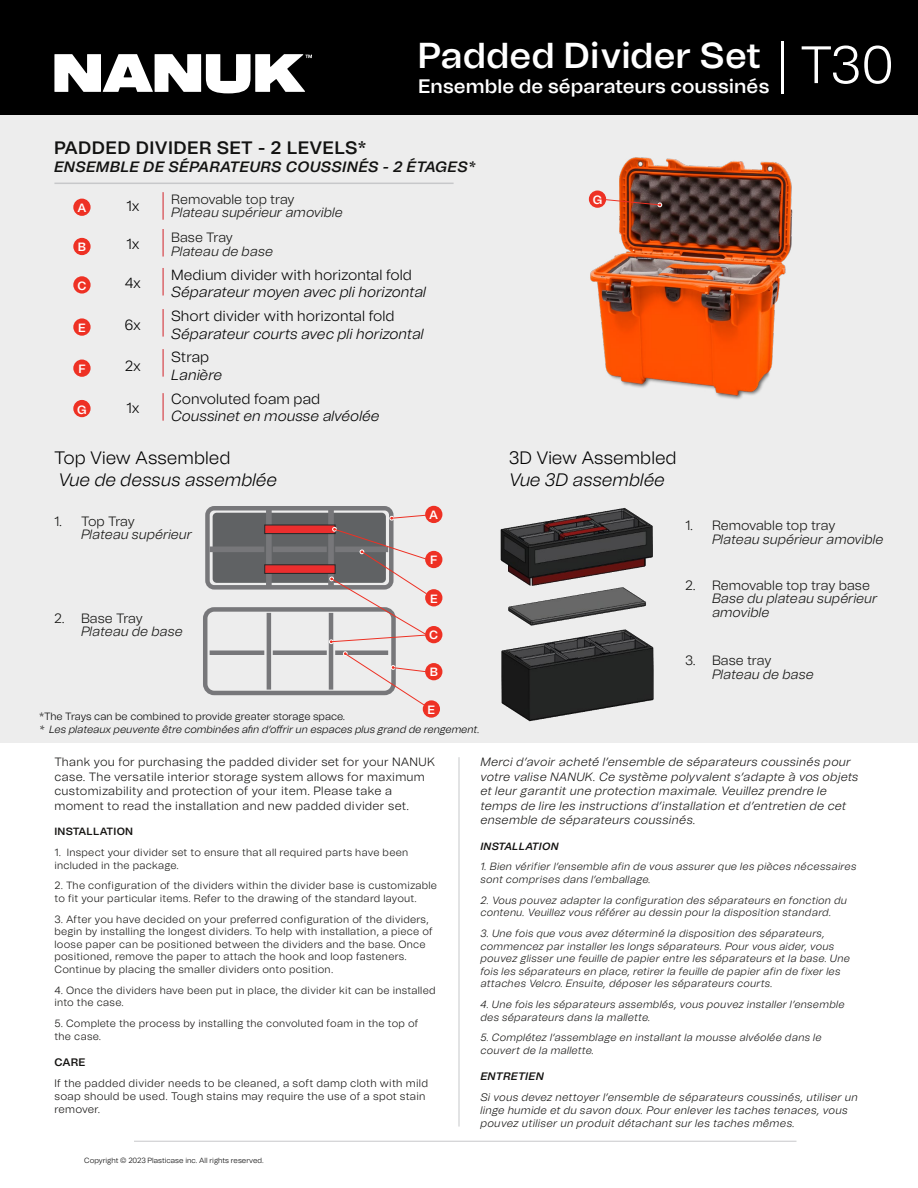
<style>
.page{position:relative;width:918px;height:1188px;background:#fff}
.page>*{position:absolute;margin:0;border:0;box-sizing:border-box;transform-origin:0 0}
.t1{font:300 52.5px "Tomato Grotesk";color:#fff}
.t2{font:600 36px "Tomato Grotesk";color:#fff}
.t3{font:600 19.5px "Tomato Grotesk";color:#fff}
.t4{font:italic 300 18px "Tomato Grotesk";color:#000}
.t5{font:300 18px "Tomato Grotesk";color:#000}
.t6{font:600 18px "Tomato Grotesk";letter-spacing:.025em;color:#131312}
.t7{font:italic 600 15px "Tomato Grotesk";letter-spacing:.025em;color:#131312}
.t8{font:italic 300 14.7px "Tomato Grotesk";color:#000}
.t9{font:300 14.7px "Tomato Grotesk";color:#000}
.t10{font:italic 300 13.5px/13.5px "Tomato Grotesk";color:#121210}
.t11{font:300 13.5px "Tomato Grotesk";color:#121210}
.t12{font:italic 300 12px/14.4px "Tomato Grotesk";letter-spacing:.025em;color:#141311}
.t13{font:300 12px/14.4px "Tomato Grotesk";letter-spacing:.025em;color:#141311}
.t14{font:600 12px "Tomato Grotesk";color:#fff}
.t15{font:italic 300 10.8px/13px "Tomato Grotesk";letter-spacing:.025em;color:#141311}
.t16{font:300 10.8px/13px "Tomato Grotesk";letter-spacing:.025em;color:#141311}
.t17{font:italic 600 10.8px "Tomato Grotesk";letter-spacing:.025em;color:#141311}
.t18{font:600 10.8px "Tomato Grotesk";color:#141311}
.t19{font:italic 300 10.5px/12.6px "Tomato Grotesk";letter-spacing:.025em;color:#141311}
.t20{font:300 10.5px/12.6px "Tomato Grotesk";letter-spacing:.025em;color:#141311}
.t21{font:italic 300 10.5px "Tomato Grotesk";color:#000}
.t22{font:300 10.5px "Tomato Grotesk";color:#000}
.t23{font:600 10.5px "Tomato Grotesk";letter-spacing:.025em;color:#141311}
.t24{font:italic 600 10.5px "Tomato Grotesk";letter-spacing:.025em;color:#141311}
.t25{font:300 7.5px "Tomato Grotesk";color:#000}
</style>
<div class="page">
<div style="left:0;top:0;width:918px;height:138px;background:#000"></div>
<div style="left:0;top:115px;width:918px;height:627px;background:#ededed"></div>
<svg style="left:54px;top:54px;width:258px;height:39px"></svg>
<img style="left:588px;top:157px;width:205px;height:242px">
<hr style="left:54px;top:183px;width:400px;height:1px;background:#c7c8ca">
<svg style="left:163px;top:229px;width:1px;height:28px"></svg>
<svg style="left:163px;top:192px;width:1px;height:28px"></svg>
<svg style="left:163px;top:268px;width:1px;height:28px"></svg>
<svg style="left:163px;top:309px;width:1px;height:28px"></svg>
<svg style="left:163px;top:349px;width:1px;height:28px"></svg>
<svg style="left:163px;top:393px;width:1px;height:28px"></svg>
<img style="left:500px;top:508px;width:154px;height:214px">
<hr style="left:459px;top:757px;width:1px;height:370px;background:#c7c8ca">
<hr style="left:134px;top:1141px;width:662px;height:1px;background:#c7c8ca">
<div style="left:73px;top:199px;width:18px;height:17px;background:#ee3124;border-radius:50%"></div>
<div style="left:73px;top:238px;width:18px;height:17px;background:#ee3124;border-radius:50%"></div>
<div style="left:73px;top:276px;width:18px;height:18px;background:#ee3124;border-radius:50%"></div>
<div style="left:73px;top:318px;width:18px;height:18px;background:#ee3124;border-radius:50%"></div>
<div style="left:73px;top:360px;width:18px;height:17px;background:#ee3124;border-radius:50%"></div>
<div style="left:73px;top:400px;width:18px;height:17px;background:#ee3124;border-radius:50%"></div>
<div style="left:425px;top:506px;width:17px;height:17px;background:#ee3124;border-radius:50%"></div>
<div style="left:425px;top:663px;width:17px;height:17px;background:#ee3124;border-radius:50%"></div>
<div style="left:425px;top:626px;width:17px;height:17px;background:#ee3124;border-radius:50%"></div>
<div style="left:425px;top:589px;width:17px;height:17px;background:#ee3124;border-radius:50%"></div>
<div style="left:425px;top:551px;width:17px;height:17px;background:#ee3124;border-radius:50%"></div>
<div style="left:589px;top:191px;width:17px;height:17px;background:#ee3124;border-radius:50%"></div>
<svg style="left:603px;top:199px;width:59px;height:8px"></svg>
<div style="left:423px;top:700px;width:17px;height:18px;background:#ee3124;border-radius:50%"></div>
<svg style="left:203px;top:506px;width:226px;height:200px"></svg>
<h2 class="t2" style="left:417px;top:29px;width:345px">Padded Divider Set</h2>
<h3 class="t3" style="left:418px;top:72px;width:353px">Ensemble de séparateurs coussinés</h3>
<h1 class="t1" style="left:777px;top:29px;width:119px">| T30</h1>
<h3 class="t6" style="left:54px;top:135px;width:314px">PADDED DIVIDER SET - 2 LEVELS*</h3>
<h3 class="t7" style="left:54px;top:156px;width:423px">ENSEMBLE DE SÉPARATEURS COUSSINÉS - 2 ÉTAGES*</h3>
<h3 class="t9" style="left:126px;top:195px;width:15px">1x</h3>
<p class="t11" style="left:171px;top:190px;width:125px">Removable top tray</p>
<p class="t10" style="left:171px;top:206px;width:173px">Plateau supérieur amovible</p>
<h3 class="t9" style="left:126px;top:234px;width:15px">1x</h3>
<p class="t11" style="left:171px;top:228px;width:63px">Base Tray</p>
<p class="t10" style="left:171px;top:244px;width:103px">Plateau de base</p>
<h3 class="t9" style="left:125px;top:273px;width:18px">4x</h3>
<p class="t14" style="left:77px;top:199px;width:11px">A</p>
<p class="t14" style="left:78px;top:238px;width:10px">B</p>
<p class="t14" style="left:77px;top:277px;width:11px">C</p>
<p class="t14" style="left:78px;top:319px;width:9px">E</p>
<p class="t14" style="left:78px;top:360px;width:9px">F</p>
<p class="t14" style="left:77px;top:401px;width:11px">G</p>
<h3 class="t9" style="left:171px;top:264px;width:242px">Medium divider with horizontal fold</h3>
<h3 class="t8" style="left:171px;top:282px;width:256px">Séparateur moyen avec pli horizontal</h3>
<h3 class="t9" style="left:171px;top:306px;width:225px">Short divider with horizontal fold</h3>
<h3 class="t8" style="left:171px;top:323px;width:254px">Séparateur courts avec pli horizontal</h3>
<h3 class="t9" style="left:125px;top:315px;width:18px">6x</h3>
<h3 class="t9" style="left:171px;top:347px;width:40px">Strap</h3>
<h3 class="t8" style="left:171px;top:365px;width:52px">Lanière</h3>
<h3 class="t9" style="left:125px;top:356px;width:18px">2x</h3>
<h3 class="t9" style="left:171px;top:389px;width:151px">Convoluted foam pad</h3>
<h3 class="t8" style="left:171px;top:406px;width:210px">Coussinet en mousse alvéolée</h3>
<h3 class="t5" style="left:54px;top:446px;width:178px">Top View Assembled</h3>
<h3 class="t4" style="left:58px;top:468px;width:221px">Vue de dessus assemblée</h3>
<h3 class="t9" style="left:126px;top:397px;width:15px">1x</h3>
<p class="t14" style="left:593px;top:191px;width:11px">G</p>
<h3 class="t5" style="left:509px;top:446px;width:170px">3D View Assembled</h3>
<h3 class="t4" style="left:509px;top:468px;width:158px">Vue 3D assemblée</h3>
<p class="t11" style="left:54px;top:512px;width:82px">1. Top Tray</p>
<p class="t10" style="left:81px;top:528px;width:113px">Plateau supérieur</p>
<p class="t11" style="left:54px;top:609px;width:90px">2. Base Tray</p>
<p class="t10" style="left:81px;top:625px;width:103px">Plateau de base</p>
<p class="t14" style="left:429px;top:506px;width:11px">A</p>
<p class="t14" style="left:430px;top:551px;width:9px">F</p>
<p class="t14" style="left:430px;top:590px;width:9px">E</p>
<p class="t14" style="left:429px;top:627px;width:11px">C</p>
<p class="t14" style="left:430px;top:664px;width:10px">B</p>
<p class="t14" style="left:428px;top:701px;width:9px">E</p>
<p class="t22" style="left:39px;top:710px;width:308px">*The Trays can be combined to provide greater storage space.</p>
<p class="t21" style="left:39px;top:722px;width:442px">* Les plateaux peuvente être combinées afin d’offrir un espaces plus grand de rengement.</p>
<p class="t11" style="left:685px;top:516px;width:152px">1. Removable top tray</p>
<p class="t10" style="left:712px;top:532px;width:173px">Plateau supérieur amovible</p>
<p class="t11" style="left:685px;top:576px;width:186px">2. Removable top tray base</p>
<p class="t10" style="left:712px;top:592px;width:167px">Base du plateau supérieur amovible</p>
<p class="t11" style="left:685px;top:651px;width:88px">3. Base tray</p>
<p class="t10" style="left:712px;top:667px;width:103px">Plateau de base</p>
<p class="t13" style="left:54px;top:755px;width:382px">Thank you for purchasing the padded divider set for your NANUK case. The versatile interior storage system allows for maximum customizability and protection of your item. Please take a moment to read the installation and new padded divider set.</p>
<p class="t23" style="left:54px;top:824px;width:80px">INSTALLATION</p>
<p class="t20" style="left:54px;top:846px;width:355px">1. Inspect your divider set to ensure that all required parts have been included in the package.</p>
<p class="t20" style="left:54px;top:879px;width:384px">2. The configuration of the dividers within the divider base is customizable to fit your particular items. Refer to the drawing of the standard layout.</p>
<p class="t20" style="left:54px;top:912px;width:380px">3. After you have decided on your preferred configuration of the dividers, begin by installing the longest dividers. To help with installation, a piece of loose paper can be positioned between the dividers and the base. Once positioned, remove the paper to attach the hook and loop fasteners.<br>Continue by placing the smaller dividers onto position.</p>
<p class="t20" style="left:54px;top:984px;width:383px">4. Once the dividers have been put in place, the divider kit can be installed into the case.</p>
<p class="t20" style="left:54px;top:1017px;width:365px">5. Complete the process by installing the convoluted foam in the top of the case.</p>
<p class="t18" style="left:54px;top:1054px;width:33px">CARE</p>
<p class="t16" style="left:54px;top:1076px;width:375px">If the padded divider needs to be cleaned, a soft damp cloth with mild soap should be used. Tough stains may require the use of a spot stain remover.</p>
<p class="t25" style="left:84px;top:1156px;width:181px">Copyright © 2023 Plasticase inc. All rights reserved.</p>
<p class="t12" style="left:480px;top:755px;width:380px">Merci d’avoir acheté l’ensemble de séparateurs coussinés pour votre valise NANUK. Ce système polyvalent s’adapte à vos objets et leur garantit une protection maximale. Veuillez prendre le temps de lire les instructions d’installation et d’entretien de cet ensemble de séparateurs coussinés.</p>
<p class="t24" style="left:480px;top:838px;width:80px">INSTALLATION</p>
<p class="t19" style="left:480px;top:860px;width:378px">1. Bien vérifier l’ensemble afin de vous assurer que les pièces nécessaires sont comprises dans l’emballage.</p>
<p class="t19" style="left:480px;top:894px;width:368px">2. Vous pouvez adapter la configuration des séparateurs en fonction du contenu. Veuillez vous référer au dessin pour la disposition standard.</p>
<p class="t19" style="left:480px;top:927px;width:371px">3. Une fois que vous avez déterminé la disposition des séparateurs, commencez par installer les longs séparateurs. Pour vous aider, vous pouvez glisser une feuille de papier entre les séparateurs et la base. Une fois les séparateurs en place, retirer la feuille de papier afin de fixer les attaches Velcro. Ensuite, déposer les séparateurs courts.</p>
<p class="t19" style="left:480px;top:998px;width:366px">4. Une fois les séparateurs assemblés, vous pouvez installer l’ensemble des séparateurs dans la mallette.</p>
<p class="t19" style="left:480px;top:1031px;width:343px">5. Complétez l’assemblage en installant la mousse alvéolée dans le couvert de la mallette.</p>
<p class="t17" style="left:480px;top:1068px;width:65px">ENTRETIEN</p>
<p class="t15" style="left:480px;top:1091px;width:379px">Si vous devez nettoyer l’ensemble de séparateurs coussinés, utiliser un linge humide et du savon doux. Pour enlever les taches tenaces, vous pouvez utiliser un produit détachant sur les taches mêmes.</p>
</div>
